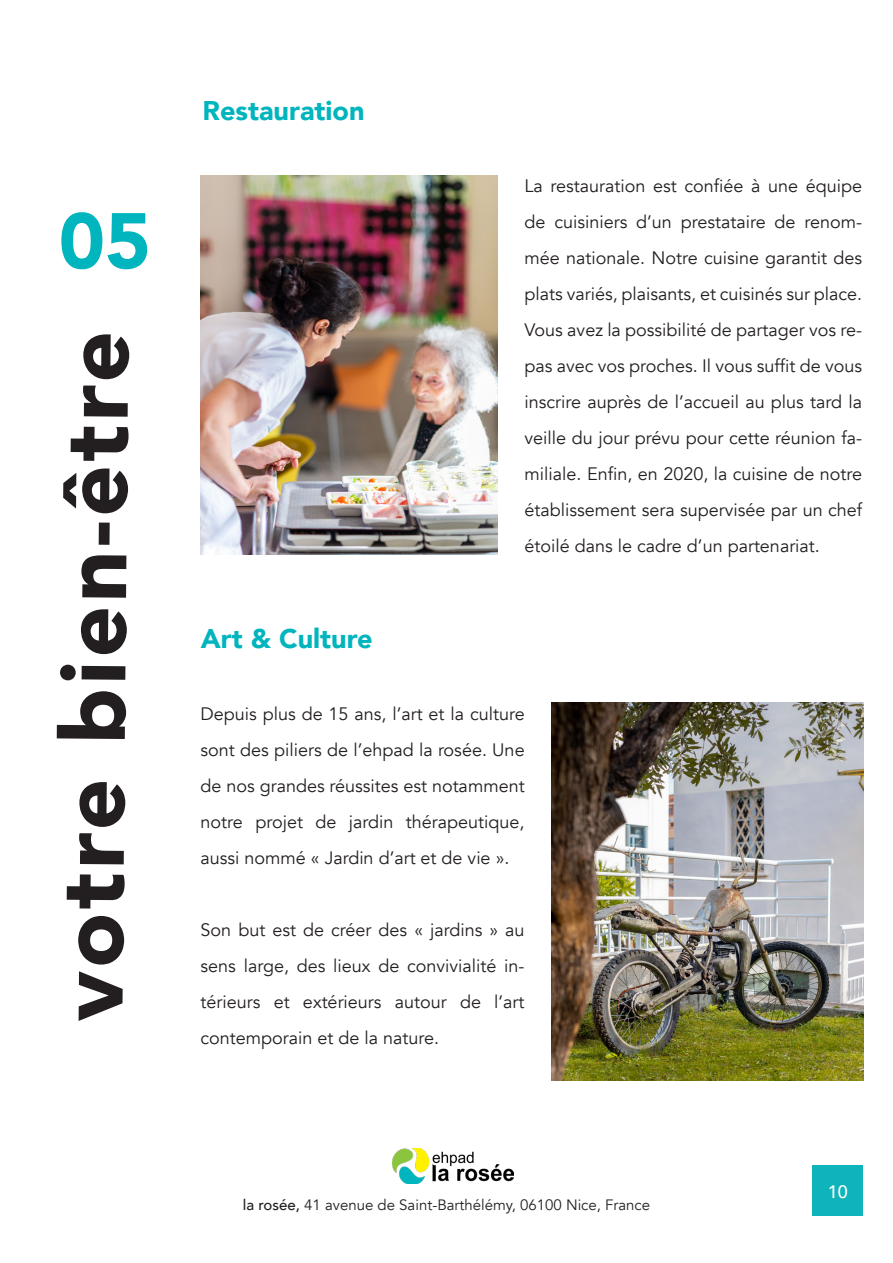
<style>
.page{position:relative;width:893px;height:1263px;background:#fff}
.page>*{position:absolute;margin:0;border:0;box-sizing:border-box;transform-origin:0 0}
.Title_section_in_bla{font:900 90px "Avenir";color:#231f20}
.t1{font:900 78px "Avenir";color:#00b5bd}
.Headings_in_orange{font:900 27px "Avenir";color:#00b5bd}
.Body_texy_in_black{font:18px/36px "Avenir";color:#231f20;text-align:justify}
.t2{font:500 18px "Avenir";color:#fff}
.t3{font:15px "Avenir";color:#231f20}
.s1{font-weight:500}
</style>
<div class="page">
<img style="left:552px;top:702px;width:311px;height:378px">
<img style="left:201px;top:176px;width:297px;height:378px">
<div style="left:812px;top:1165px;width:51px;height:51px;background:#0eb4ba"></div>
<img style="left:393px;top:1148px;width:120px;height:35px">
<p class="t1" style="left:59px;top:174px;width:94px">05</p>
<p class="Title_section_in_bla" style="left:11px;top:1019px;width:692px;rotate:-89deg">votre bien-être</p>
<p class="Headings_in_orange" style="left:203px;top:87px;width:163px">Restauration</p>
<p class="Headings_in_orange" style="left:201px;top:615px;width:173px">Art &amp; Culture</p>
<p class="Body_texy_in_black" style="left:525px;top:168px;width:339px">La restauration est confiée à une équipe de cuisiniers d’un prestataire de renom&shy;mée nationale. Notre cuisine garantit des plats variés, plaisants, et cuisinés sur place.<br>Vous avez la possibilité de partager vos re&shy;pas avec vos proches. Il vous suffit de vous inscrire auprès de l’accueil au plus tard la veille du jour prévu pour cette réunion fa&shy;miliale. Enfin, en 2020, la cuisine de notre établissement sera supervisée par un chef étoilé dans le cadre d’un partenariat.</p>
<p class="Body_texy_in_black" style="left:201px;top:696px;width:326px">Depuis plus de 15 ans, l’art et la culture sont des piliers de l’ehpad la rosée. Une de nos grandes réussites est notamment notre projet de jardin thérapeutique, aussi nommé « Jardin d’art et de vie ».</p>
<p class="Body_texy_in_black" style="left:201px;top:912px;width:326px">Son but est de créer des « jardins » au sens large, des lieux de convivialité in&shy;térieurs et extérieurs autour de l’art</p>
<p class="Body_texy_in_black" style="left:201px;top:1020px;width:240px">contemporain et de la nature.</p>
<p class="t3" style="left:243px;top:1195px;width:409px"><span class="s1">la rosée,</span> 41 avenue de Saint-Barthélémy, 06100 Nice, France</p>
<p class="t2" style="left:828px;top:1176px;width:22px">10</p>
<p class="t2" style="left:835px;top:1181px;width:12px">1</p>
</div>
